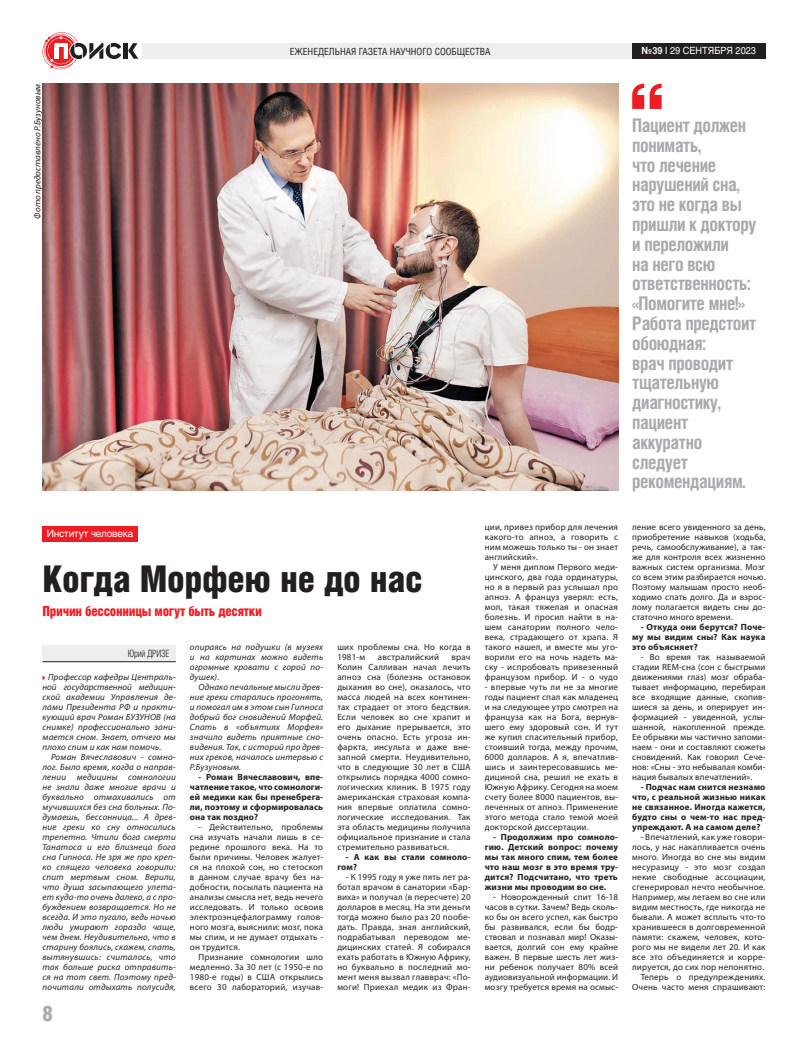
<style>
.page{position:relative;width:808px;height:1049px;background:#fff}
.page>*{position:absolute;margin:0;border:0;box-sizing:border-box;transform-origin:0 0}
.t1{font:37px "Helios Cond Black C";letter-spacing:-.01em;color:#231f20}
.t2{font:21.1px "Helios Cond Black C";color:#a8a9ad}
.t3{font:700 18.8px/19.8px "Helios Cond C";letter-spacing:-.02em;color:#a8a9ad;scale:.96 1}
.t4{font:14px "Helios Cond Black C";letter-spacing:-.02em;color:#ee1d23}
.t5{font:10px "Helios C";letter-spacing:-.02em;color:#fff}
.t6{font:10px "Helios Cond Light C";letter-spacing:-.02em;color:#231f20;scale:.91 1}
.t7{font:9.8px "Helios Cond C";color:#231f20}
.t8{font:9.8px "Helios C";color:#fff;scale:.93 1}
.t9{font:9px/10px "Myriad Pro";letter-spacing:.02em;color:#231f20;text-align:justify}
.t10{font:italic 9px/10px "Myriad Pro";letter-spacing:.02em;color:#231f20;text-align:justify}
.t11{font:700 9px/10px "Myriad Pro";letter-spacing:.02em;color:#231f20;text-align:justify}
.t12{font:italic 9px "Myriad Pro";color:#231f20}
.s1{font-weight:700}
.s2{font-weight:700;color:#f2f3f4}
</style>
<div class="page">
<hr style="left:124px;top:43px;width:4px;height:16px;background:#231f20">
<svg style="left:128px;top:43px;width:10px;height:16px"></svg>
<svg style="left:43px;top:32px;width:78px;height:37px"></svg>
<div style="left:142px;top:43px;width:496px;height:16px;background:#eeeeef"></div>
<div style="left:632px;top:43px;width:133px;height:16px;background:#231f20"></div>
<svg style="left:632px;top:84px;width:30px;height:25px"></svg>
<div style="left:43px;top:526px;width:95px;height:15px;background:#ee1d23"></div>
<div style="left:43px;top:645px;width:133px;height:17px;background:#eeeeef"></div>
<hr style="left:43px;top:661px;width:133px;height:1px;background:#231f20">
<img style="left:43px;top:84px;width:575px;height:406px">
<p class="t12" style="left:32px;top:218px;width:136px;rotate:-90deg">Фото предоставлено Р.Бузуновым</p>
<p class="t7" style="left:290px;top:45px;width:202px">ЕЖЕНЕДЕЛЬНАЯ ГАЗЕТА НАУЧНОГО СООБЩЕСТВА</p>
<p class="t8" style="left:641px;top:45px;width:125px"><span class="s1">№</span><span class="s2">39</span> I 29 СЕНТЯБРЯ 2023</p>
<p class="t3" style="left:632px;top:115px;width:131px">Пациент должен понимать,<br>что лечение нарушений сна, это не когда вы пришли к доктору и переложили<br>на него всю ответственность: «Помогите мне!»<br>Работа предстоит обоюдная:<br>врач проводит тщательную диагностику, пациент аккуратно следует рекомендациям.</p>
<p class="t5" style="left:47px;top:527px;width:88px">Институт человека</p>
<h1 class="t1" style="left:43px;top:557px;width:382px">Когда Морфею не до нас</h1>
<h3 class="t4" style="left:43px;top:603px;width:221px">Причин бессонницы могут быть десятки</h3>
<p class="t6" style="left:128px;top:648px;width:47px">Юрий ДРИЗЕ</p>
<p class="t10" style="left:43px;top:672px;width:135px;text-indent:6px">Профессор кафедры Централь&shy;ной государственной медицин&shy;ской академии Управления де&shy;лами Президента РФ и практи&shy;кующий врач Роман БУЗУНОВ (на снимке) профессионально зани&shy;мается сном. Знает, отчего мы плохо спим и как нам помочь.</p>
<p class="t10" style="left:43px;top:752px;width:135px;text-indent:9px">Роман Вячеславович - сомно&shy;лог. Было время, когда о направ&shy;лении медицины сомнологии не знали даже многие врачи и буквально отмахивались от мучившихся без сна больных. По&shy;думаешь, бессонница... А древ&shy;ние греки ко сну относились трепетно. Чтили бога смерти Танатоса и его близнеца бога сна Гипноса. Не зря же про креп&shy;ко спящего человека говорили: спит мертвым сном. Верили, что душа засыпающего улета&shy;ет куда-то очень далеко, а с про&shy;буждением возвращается. Но не всегда. И это пугало, ведь ночью люди умирают гораздо чаще, чем днем. Неудивительно, что в старину боялись, скажем, спать, вытянувшись: считалось, что так больше риска отправить&shy;ся на тот свет. Поэтому пред&shy;почитали отдыхать полусидя,</p>
<h2 class="t2" style="left:43px;top:1001px;width:12px">8</h2>
<p class="t10" style="left:190px;top:642px;width:135px">опираясь на подушки (в музеях и на картинах можно видеть огромные кровати с горой по&shy;душек).</p>
<p class="t10" style="left:190px;top:682px;width:135px;text-indent:9px">Однако печальные мысли древ&shy;ние греки старались прогонять, и помогал им в этом сын Гипноса добрый бог сновидений Морфей.<br>Спать в «объятиях Морфея» значило видеть приятные сно&shy;видения. Так, с историй про древ&shy;них греков, началось интервью с Р.Бузуновым.</p>
<p class="t11" style="left:190px;top:772px;width:135px;text-indent:9px">- Роман Вячеславович, впе&shy;чатление такое, что сомнологи&shy;ей медики как бы пренебрега&shy;ли, поэтому и сформировалась она так поздно?</p>
<p class="t9" style="left:190px;top:822px;width:135px;text-indent:9px">- Действительно, проблемы сна изучать начали лишь в се&shy;редине прошлого века. На то были причины. Человек жалует&shy;ся на плохой сон, но стетоскоп в данном случае врачу без на&shy;добности, посылать пациента на анализы смысла нет, ведь нечего исследовать. И только освоив электроэнцефалограмму голов&shy;ного мозга, выяснили: мозг, пока мы спим, и не думает отдыхать - он трудится.</p>
<p class="t9" style="left:190px;top:952px;width:135px;text-indent:9px">Признание сомнологии шло медленно. За 30 лет (с 1950-е по 1980-е годы) в США открылись всего 30 лабораторий, изучав-</p>
<p class="t9" style="left:337px;top:642px;width:135px">ших проблемы сна. Но когда в<br>1981-м</p>
<p class="t9" style="left:378px;top:652px;width:63px">австралийский</p>
<p class="t9" style="left:337px;top:652px;width:135px;text-indent:114px">врач Колин Салливан начал лечить апноэ сна (болезнь остановок дыхания во сне), оказалось, что масса людей на всех континен&shy;тах страдает от этого бедствия.<br>Если человек во сне храпит и его дыхание прерывается, это очень опасно. Есть угроза ин&shy;фаркта, инсульта и даже вне&shy;запной смерти. Неудивительно, что в следующие 30 лет в США открылись порядка 4000 сомно&shy;логических клиник. В 1975 году американская страховая компа&shy;ния впервые оплатила сомно&shy;логические исследования. Так эта область медицины получила официальное признание и стала стремительно развиваться.</p>
<p class="t11" style="left:337px;top:852px;width:135px;text-indent:9px">- А как вы стали сомноло&shy;гом?</p>
<p class="t9" style="left:337px;top:872px;width:135px;text-indent:9px">- К 1995 году я уже пять лет ра&shy;ботал врачом в санатории «Бар&shy;виха» и получал (в пересчете) 20 долларов в месяц. На эти деньги тогда можно было раз 20 пообе&shy;дать. Правда, зная английский, подрабатывал переводом ме&shy;дицинских статей. Я собирался ехать работать в Южную Африку, но буквально в последний мо&shy;мент меня вызвал главврач: «По&shy;моги! Приехал медик из Фран-</p>
<p class="t9" style="left:485px;top:522px;width:135px">ции, привез прибор для лечения какого-то апноэ, а говорить с ним можешь только ты - он знает английский».</p>
<p class="t9" style="left:485px;top:562px;width:135px;text-indent:9px">У меня диплом Первого меди&shy;цинского, два года ординатуры, но я в первый раз услышал про апноэ. А француз уверял: есть, мол, такая тяжелая и опасная болезнь. И просил найти в на&shy;шем санатории полного чело&shy;века, страдающего от храпа. Я такого нашел, и вместе мы уго&shy;ворили его на ночь надеть ма&shy;ску - испробовать привезенный французом прибор. И - о чудо</p>
<p class="t9" style="left:485px;top:682px;width:135px">- впервые чуть ли не за многие годы пациент спал как младенец и на следующее утро смотрел на француза как на Бога, вернув&shy;шего ему здоровый сон. И тут же купил спасительный прибор, стоивший тогда, между прочим, 6000 долларов. А я, впечатлив&shy;шись и заинтересовавшись ме&shy;дициной сна, решил не ехать в Южную Африку. Cегодня на моем счету более 8000 пациентов, вы&shy;леченных от апноэ. Применение этого метода стало темой моей докторской диссертации.</p>
<p class="t11" style="left:485px;top:832px;width:135px;text-indent:9px">- Продолжим про сомноло&shy;гию. Детский вопрос: почему мы так много спим, тем более что наш мозг в это время тру&shy;дится? Подсчитано, что треть жизни мы проводим во сне.</p>
<p class="t9" style="left:485px;top:892px;width:135px;text-indent:9px">- Новорожденный спит 16-18 часов в сутки. Зачем? Ведь сколь&shy;ко бы он всего успел, как быстро бы развивался, если бы бодр&shy;ствовал и познавал мир! Оказы&shy;вается, долгий сон ему крайне важен. В первые шесть лет жиз&shy;ни ребенок получает 80% всей аудиовизуальной информации. И мозгу требуется время на осмыс-</p>
<p class="t9" style="left:632px;top:522px;width:135px">ление всего увиденного за день, приобретение навыков (ходьба, речь, самообслуживание), а так&shy;же для контроля всех жизненно важных систем организма. Мозг со всем этим разбирается ночью.<br>Поэтому малышам просто необ&shy;ходимо спать долго. Да и взрос&shy;лому полагается видеть сны до&shy;статочно много времени.</p>
<p class="t11" style="left:632px;top:622px;width:135px;text-indent:9px">- Откуда они берутся? Поче&shy;му мы видим сны? Как наука это объясняет?</p>
<p class="t9" style="left:632px;top:652px;width:135px;text-indent:9px">- Во время так называемой стадии REM-сна (сон с быстрыми движениями глаз) мозг обраба&shy;тывает информацию, перебирая все входящие данные, скопив&shy;шиеся за день, и оперирует ин&shy;формацией - увиденной, услы&shy;шанной, накопленной прежде.<br>Ее обрывки мы частично запоми&shy;наем - они и составляют сюжеты сновидений. Как говорил Сече&shy;нов: «Сны - это небывалая комби&shy;нация бывалых впечатлений».</p>
<p class="t11" style="left:632px;top:782px;width:135px;text-indent:9px">- Подчас нам снится незнамо что, с реальной жизнью никак не связанное. Иногда кажется, будто сны о чем-то нас пред&shy;упреждают. А на самом деле?</p>
<p class="t9" style="left:632px;top:832px;width:135px;text-align:right">- Впечатлений, как уже говори&shy;лось, у нас накапливается очень много. Иногда во сне мы видим несуразицу - это мозг создал некие свободные ассоциации, сгенерировал нечто необычное.<br>Например, мы летаем во сне или видим местность, где никогда не бывали. А может всплыть что-то хранившееся в долговременной памяти: скажем, человек, кото&shy;рого мы не видели лет 20. И как все это объединяется и корре&shy;лируется, до сих пор непонятно.<br>Теперь о предупреждениях.<br>Очень часто меня спрашивают:</p>
</div>
